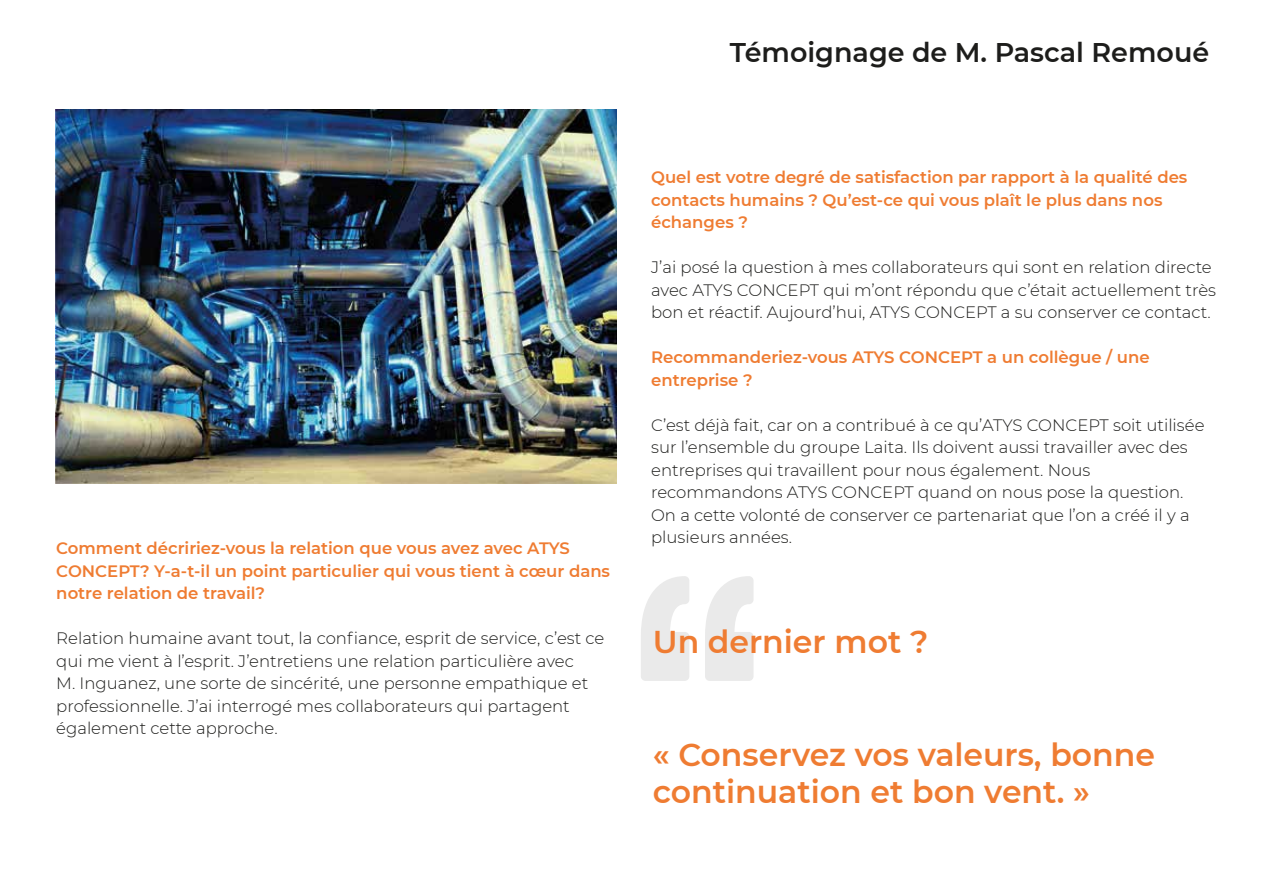
<style>
.page{position:relative;width:1263px;height:893px;background:#fff}
.page>*{position:absolute;margin:0;border:0;box-sizing:border-box;transform-origin:0 0}
.t1{font:600 31.5px/37.5px "Montserrat";color:#ef7c32}
.t2{font:600 27px "Montserrat";color:#1d1d1b}
.t3{font:300 16.5px/22.5px "Montserrat";color:#1d1d1b}
.t4{font:600 16.5px/22.5px "Montserrat";color:#ef7c32}
</style>
<div class="page">
<svg style="left:641px;top:576px;width:112px;height:105px"></svg>
<img style="left:56px;top:109px;width:561px;height:374px">
<p class="t4" style="left:56px;top:536px;width:555px">Comment décririez-vous la relation que vous avez avec ATYS<br>CONCEPT? Y-a-t-il un point particulier qui vous tient à cœur dans notre relation de travail?</p>
<p class="t3" style="left:56px;top:626px;width:550px">Relation humaine avant tout, la confiance, esprit de service, c’est ce qui me vient à l’esprit. J’entretiens une relation particulière avec<br>M. Inguanez, une sorte de sincérité, une personne empathique et professionnelle. J’ai interrogé mes collaborateurs qui partagent également cette approche.</p>
<h2 class="t2" style="left:730px;top:33px;width:481px">Témoignage de M. Pascal Remoué</h2>
<p class="t4" style="left:651px;top:165px;width:538px">Quel est votre degré de satisfaction par rapport à la qualité des contacts humains ? Qu’est-ce qui vous plaît le plus dans nos échanges ?</p>
<p class="t3" style="left:651px;top:256px;width:566px">J’ai posé la question à mes collaborateurs qui sont en relation directe avec ATYS CONCEPT qui m’ont répondu que c’était actuellement très bon et réactif. Aujourd’hui, ATYS CONCEPT a su conserver ce contact.</p>
<p class="t4" style="left:651px;top:345px;width:500px">Recommanderiez-vous ATYS CONCEPT a un collègue / une entreprise ?</p>
<p class="t3" style="left:651px;top:413px;width:555px">C’est déjà fait, car on a contribué à ce qu’ATYS CONCEPT soit utilisée sur l’ensemble du groupe Laita. Ils doivent aussi travailler avec des entreprises qui travaillent pour nous également. Nous recommandons ATYS CONCEPT quand on nous pose la question.<br>On a cette volonté de conserver ce partenariat que l’on a créé il y a plusieurs années.</p>
<h1 class="t1" style="left:653px;top:622px;width:277px">Un dernier mot ?</h1>
<h1 class="t1" style="left:653px;top:734px;width:504px">« Conservez vos valeurs, bonne continuation et bon vent. »</h1>
</div>
